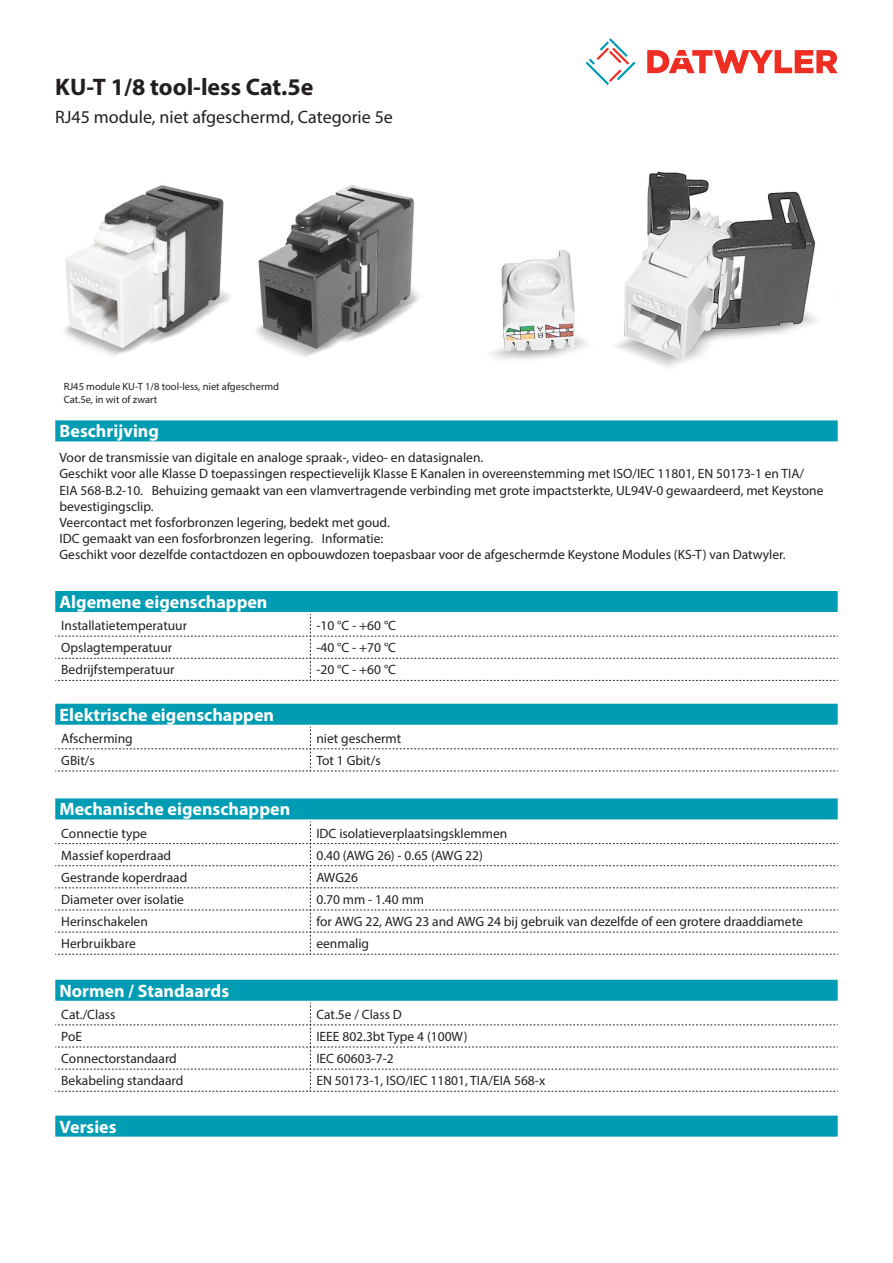
<style>
.page{position:relative;width:893px;height:1263px;background:#fff}
.page>*{position:absolute;margin:0;border:0;box-sizing:border-box;transform-origin:0 0}
.Product_Head{font:700 24px "Myriad Pro";color:#231f20}
.Standard_Head_Proper{font:700 18px "Myriad Pro";color:#fff}
.SubHead{font:18px "Myriad Pro";color:#231f20}
.Standard_text{font:13.5px/16.2px "Myriad Pro";color:#231f20}
.myriad_light_propert{font:13.5px "Myriad Pro";color:#231f20}
.imagetext{font:10.5px/12.6px "Myriad Pro";color:#231f20}
</style>
<div class="page">
<svg style="left:586px;top:38px;width:49px;height:47px"></svg>
<svg style="left:647px;top:50px;width:191px;height:23px"></svg>
<div style="left:55px;top:980px;width:783px;height:21px;background:#009cb3"></div>
<svg style="left:55px;top:1003px;width:783px;height:89px"></svg>
<img style="left:64px;top:185px;width:355px;height:172px">
<img style="left:491px;top:171px;width:325px;height:196px">
<div style="left:55px;top:1115px;width:783px;height:21px;background:#009cb3"></div>
<div style="left:55px;top:420px;width:783px;height:21px;background:#009cb3"></div>
<div style="left:55px;top:591px;width:783px;height:21px;background:#009cb3"></div>
<svg style="left:55px;top:614px;width:783px;height:67px"></svg>
<div style="left:55px;top:704px;width:783px;height:21px;background:#009cb3"></div>
<svg style="left:55px;top:727px;width:783px;height:45px"></svg>
<div style="left:55px;top:798px;width:783px;height:21px;background:#009cb3"></div>
<svg style="left:55px;top:821px;width:783px;height:134px"></svg>
<p class="Product_Head" style="left:55px;top:71px;width:260px">KU-T 1/8 tool-less Cat.5e</p>
<p class="SubHead" style="left:55px;top:105px;width:339px">RJ45 module, niet afgeschermd, Categorie 5e</p>
<p class="imagetext" style="left:64px;top:380px;width:217px">RJ45 module KU-T 1/8 tool-less, niet afgeschermd<br>Cat.5e, in wit of zwart</p>
<p class="Standard_Head_Proper" style="left:60px;top:420px;width:101px">Beschrijving</p>
<p class="Standard_text" style="left:60px;top:449px;width:765px">Voor de transmissie van digitale en analoge spraak-, video- en datasignalen.<br>Geschikt voor alle Klasse D toepassingen respectievelijk Klasse E Kanalen in overeenstemming met ISO/IEC 11801, EN 50173-1 en TIA/ EIA 568-B.2-10. Behuizing gemaakt van een vlamvertragende verbinding met grote impactsterkte, UL94V-0 gewaardeerd, met Keystone bevestigingsclip.<br>Veercontact met fosforbronzen legering, bedekt met goud.<br>IDC gemaakt van een fosforbronzen legering. Informatie:<br>Geschikt voor dezelfde contactdozen en opbouwdozen toepasbaar voor de afgeschermde Keystone Modules (KS-T) van Datwyler.</p>
<p class="Standard_Head_Proper" style="left:60px;top:590px;width:209px">Algemene eigenschappen</p>
<p class="myriad_light_propert" style="left:61px;top:617px;width:127px">Installatietemperatuur</p>
<p class="myriad_light_propert" style="left:316px;top:617px;width:81px">-10 °C - +60 °C</p>
<p class="myriad_light_propert" style="left:61px;top:639px;width:112px">Opslagtemperatuur</p>
<p class="myriad_light_propert" style="left:316px;top:639px;width:81px">-40 °C - +70 °C</p>
<p class="myriad_light_propert" style="left:61px;top:661px;width:115px">Bedrijfstemperatuur</p>
<p class="myriad_light_propert" style="left:316px;top:661px;width:81px">-20 °C - +60 °C</p>
<p class="Standard_Head_Proper" style="left:60px;top:703px;width:216px">Elektrische eigenschappen</p>
<p class="myriad_light_propert" style="left:61px;top:730px;width:73px">Afscherming</p>
<p class="myriad_light_propert" style="left:316px;top:730px;width:86px">niet geschermt</p>
<p class="myriad_light_propert" style="left:61px;top:752px;width:35px">GBit/s</p>
<p class="myriad_light_propert" style="left:316px;top:752px;width:66px">Tot 1 Gbit/s</p>
<p class="Standard_Head_Proper" style="left:60px;top:798px;width:232px">Mechanische eigenschappen</p>
<p class="myriad_light_propert" style="left:61px;top:825px;width:87px">Connectie type</p>
<p class="myriad_light_propert" style="left:316px;top:825px;width:192px">IDC isolatieverplaatsingsklemmen</p>
<p class="myriad_light_propert" style="left:61px;top:847px;width:111px">Massief koperdraad</p>
<p class="myriad_light_propert" style="left:316px;top:847px;width:168px">0.40 (AWG 26) - 0.65 (AWG 22)</p>
<p class="myriad_light_propert" style="left:61px;top:869px;width:128px">Gestrande koperdraad</p>
<p class="myriad_light_propert" style="left:316px;top:869px;width:43px">AWG26</p>
<p class="myriad_light_propert" style="left:61px;top:891px;width:124px">Diameter over isolatie</p>
<p class="myriad_light_propert" style="left:316px;top:891px;width:109px">0.70 mm - 1.40 mm</p>
<p class="myriad_light_propert" style="left:61px;top:913px;width:88px">Herinschakelen</p>
<p class="myriad_light_propert" style="left:316px;top:913px;width:488px">for AWG 22, AWG 23 and AWG 24 bij gebruik van dezelfde of een grotere draaddiamete</p>
<p class="myriad_light_propert" style="left:61px;top:935px;width:76px">Herbruikbare</p>
<p class="myriad_light_propert" style="left:316px;top:935px;width:54px">eenmalig</p>
<p class="Standard_Head_Proper" style="left:60px;top:979px;width:171px">Normen / Standaards</p>
<p class="myriad_light_propert" style="left:61px;top:1006px;width:56px">Cat./Class</p>
<p class="myriad_light_propert" style="left:316px;top:1006px;width:87px">Cat.5e / Class D</p>
<p class="myriad_light_propert" style="left:61px;top:1028px;width:22px">PoE</p>
<p class="myriad_light_propert" style="left:316px;top:1028px;width:153px">IEEE 802.3bt Type 4 (100W)</p>
<p class="myriad_light_propert" style="left:61px;top:1050px;width:117px">Connectorstandaard</p>
<p class="myriad_light_propert" style="left:316px;top:1050px;width:79px">IEC 60603-7-2</p>
<p class="myriad_light_propert" style="left:61px;top:1072px;width:124px">Bekabeling standaard</p>
<p class="myriad_light_propert" style="left:316px;top:1072px;width:230px">EN 50173-1, ISO/IEC 11801, TIA/EIA 568-x</p>
<p class="Standard_Head_Proper" style="left:60px;top:1115px;width:59px">Versies</p>
</div>
